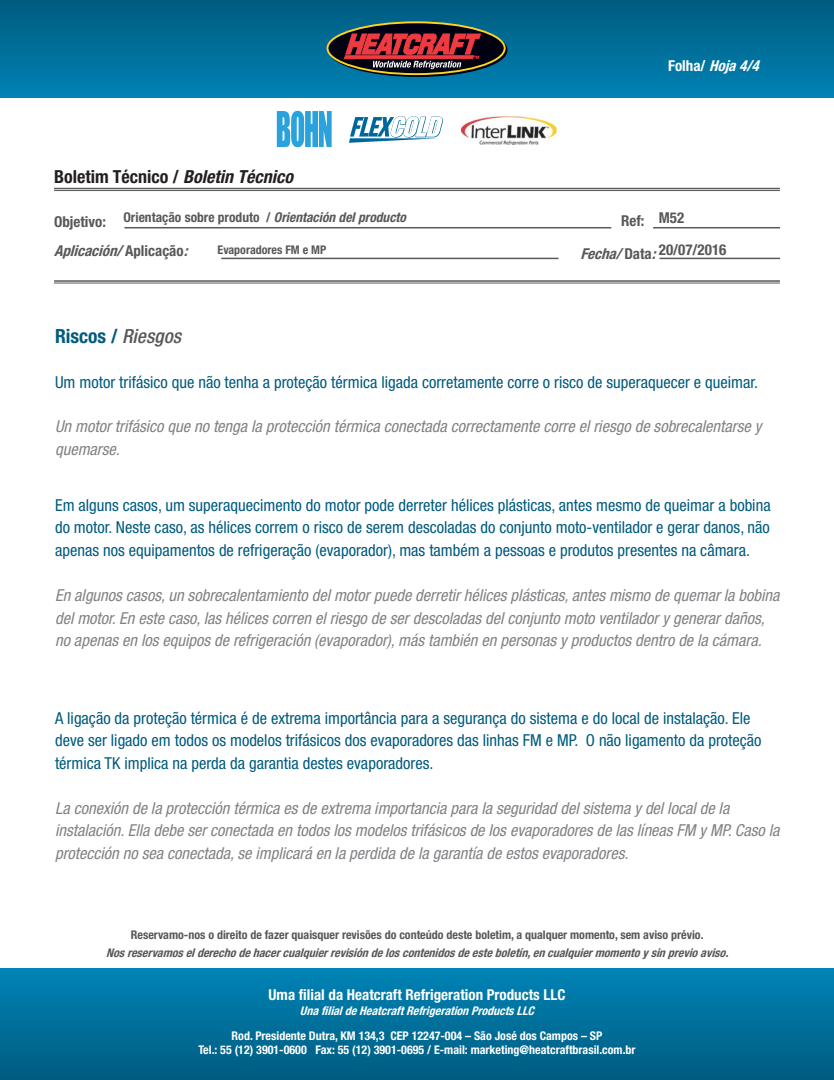
<style>
.page{position:relative;width:834px;height:1080px;background:#fff}
.page>*{position:absolute;margin:0;border:0;box-sizing:border-box;transform-origin:0 0}
.t1{font:700 condensed 19.5px "Helvetica Neue";color:#005b7f}
.t2{font:700 condensed 18px "Helvetica Neue";color:#231f20}
.t3{font:italic condensed 16.5px/22.5px "Helvetica Neue";color:#808285}
.t4{font:condensed 16.5px/22.5px "Helvetica Neue";color:#005b7f;text-align:justify}
.t5{font:700 condensed 15px "Helvetica Neue";color:#fff}
.t6{font:italic 700 condensed 15px "Helvetica Neue";color:#57585a}
.t7{font:700 condensed 15px "Helvetica Neue";color:#57585a}
.t8{font:italic 700 condensed 15px "Helvetica Neue";color:#fff}
.t9{font:700 condensed 13.5px "Helvetica Neue";color:#57585a}
.t10{font:700 condensed 12px/14.4px "Helvetica Neue";color:#fff;text-align:center}
.t11{font:700 condensed 12px "Helvetica Neue";color:#57585a}
.t12{font:italic 700 condensed 12px "Helvetica Neue";color:#57585a}
.t13{font:italic 700 condensed 12px "Helvetica Neue";color:#fff}
.s1{font-style:normal}
.s2{font-style:italic}
.s3{font-weight:500;font-style:italic;color:#57585a}
</style>
<div class="page">
<div style="left:1px;top:968px;width:832px;height:112px;background:#0083b6"></div>
<div style="left:1px;top:971px;width:832px;height:109px;background:linear-gradient(to bottom,#0083b5,#005c7f)"></div>
<div style="left:0;top:0;width:833px;height:98px;background:linear-gradient(to bottom,#015c7f,#0181b2)"></div>
<hr style="left:124px;top:227px;width:487px;height:1px;background:#58595b">
<hr style="left:653px;top:227px;width:126px;height:1px;background:#58595b">
<hr style="left:221px;top:258px;width:337px;height:1px;background:#58595b">
<hr style="left:659px;top:258px;width:120px;height:1px;background:#58595b">
<hr style="left:54px;top:280px;width:725px;height:2px;background:#58595b">
<hr style="left:54px;top:283px;width:725px;height:1px;background:#58595b">
<hr style="left:54px;top:188px;width:725px;height:1px;background:#58595b">
<hr style="left:54px;top:190px;width:725px;height:1px;background:#58595b">
<svg style="left:327px;top:22px;width:177px;height:52px;background:#1e1613"></svg>
<div style="left:326px;top:21px;width:179px;height:54px;border:2px solid #fed41d;border-radius:50%"></div>
<svg style="left:344px;top:34px;width:136px;height:35px;background:#8c3038"></svg>
<svg style="left:277px;top:111px;width:54px;height:36px;background:#4fb2e1"></svg>
<img style="left:460px;top:116px;width:97px;height:29px">
<svg style="left:349px;top:116px;width:94px;height:27px"></svg>
<p class="t8" style="left:668px;top:57px;width:97px"><span class="s1">Folha/</span> Hoja4/4</p>
<p class="t2" style="left:54px;top:165px;width:241px">Boletim Técnico / <span class="s2">Boletin Técnico</span></p>
<p class="t9" style="left:123px;top:209px;width:284px">Orientação sobre produto / <span class="s2">Orientación del producto</span></p>
<p class="t11" style="left:217px;top:242px;width:110px">Evaporadores FM e MP</p>
<p class="t7" style="left:658px;top:240px;width:69px">20/07/2016</p>
<p class="t7" style="left:658px;top:209px;width:27px">M52</p>
<p class="t7" style="left:54px;top:213px;width:53px">Objetivo:</p>
<p class="t7" style="left:621px;top:211px;width:25px">Ref:</p>
<p class="t6" style="left:54px;top:242px;width:139px">Aplicación/<span class="s1">A p l i c a ç ã o</span> :</p>
<p class="t6" style="left:580px;top:245px;width:81px">Fecha/<span class="s1">D a t a</span> :</p>
<p class="t1" style="left:55px;top:324px;width:127px">Riscos / <span class="s3">Riesgos</span></p>
<p class="t4" style="left:55px;top:370px;width:704px">Um motor trifásico que não tenha a proteção térmica ligada corretamente corre o risco de superaquecer e queimar.</p>
<p class="t3" style="left:55px;top:415px;width:707px">Un motor trifásico que no tenga la protección térmica conectada correctamente corre el riesgo de sobrecalentarse y quemarse.</p>
<p class="t4" style="left:55px;top:494px;width:717px">Em alguns casos, um superaquecimento do motor pode derreter hélices plásticas, antes mesmo de queimar a bobina do motor. Neste caso, as hélices correm o risco de serem descoladas do conjunto moto-ventilador e gerar danos, não apenas nos equipamentos de refrigeração (evaporador), mas também a pessoas e produtos presentes na câmara.</p>
<p class="t3" style="left:55px;top:584px;width:725px">En algunos casos, un sobrecalentamiento del motor puede derretir hélices plásticas, antes mismo de quemar la bobina del motor. En este caso, las hélices corren el riesgo de ser descoladas del conjunto moto ventilador y generar daños, no apenas en los equipos de refrigeración (evaporador), más también en personas y productos dentro de la cámara.</p>
<p class="t4" style="left:55px;top:706px;width:707px;text-align:left">A ligação da proteção térmica é de extrema importância para a segurança do sistema e do local de instalação. Ele deve ser ligado em todos os modelos trifásicos dos evaporadores das linhas FM e MP. O não ligamento da proteção térmica TK implica na perda da garantia destes evaporadores.</p>
<p class="t3" style="left:55px;top:796px;width:726px">La conexión de la protección térmica es de extrema importancia para la seguridad del sistema y del local de la instalación. Ella debe ser conectada en todos los modelos trifásicos de los evaporadores de las líneas FM y MP. Caso la protección no sea conectada, se implicará en la perdida de la garantía de estos evaporadores.</p>
<p class="t11" style="left:131px;top:928px;width:574px">Reservamo-nos o direito de fazer quaisquer revisões do conteúdo deste boletim, a qualquer momento, sem aviso prévio.</p>
<p class="t12" style="left:106px;top:946px;width:627px">Nosreservamoselderechodehacercualquierrevisióndeloscontenidosdeesteboletín,encualquiermomentoysinprevioaviso.</p>
<p class="t5" style="left:268px;top:986px;width:298px">Uma filial da Heatcraft Refrigeration Products LLC</p>
<p class="t13" style="left:300px;top:1003px;width:239px">UnafilialdeHeatcraftRefrigerationProductsLLC</p>
<p class="t10" style="left:198px;top:1028px;width:438px">Rod. Presidente Dutra, KM 134,3 CEP 12247-004 – São José dos Campos – SP<br>Tel.: 55 (12) 3901-0600 Fax: 55 (12) 3901-0695 / E-mail: marketing@heatcraftbrasil.com.br</p>
</div>
